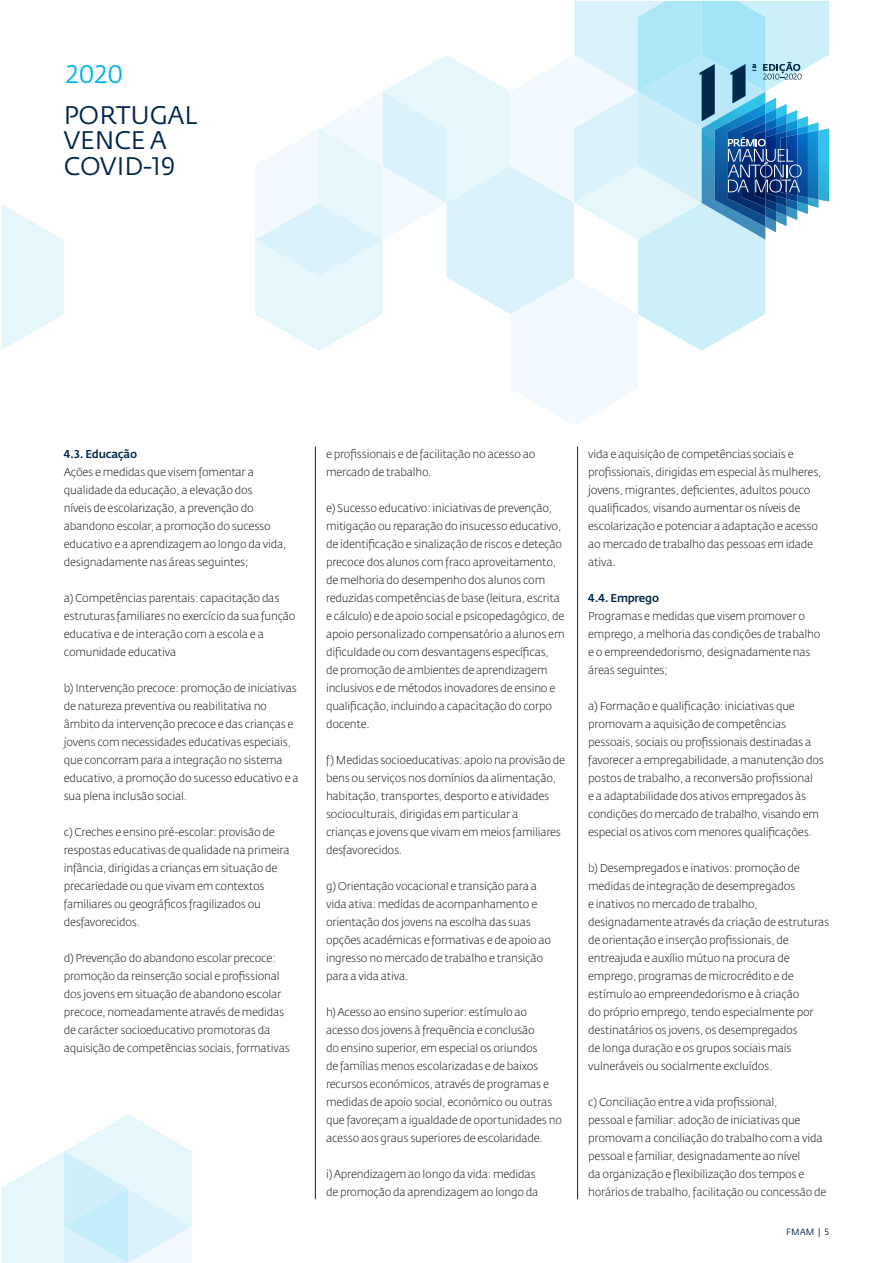
<style>
.page{position:relative;width:893px;height:1263px;background:#fff}
.page>*{position:absolute;margin:0;border:0;box-sizing:border-box;transform-origin:0 0}
.t1{font:25.2px/25.2px "Fedra Sans Std";color:#00264d}
.t2{font:25.2px "Fedra Sans Std";color:#02b5eb}
.t3{font:300 11.25px/18px "Fedra Sans Std";letter-spacing:-.02em;color:#231f20}
.t4{font:500 11.25px "Fedra Sans Std";letter-spacing:-.02em;color:#00264d}
.t5{font:9px "Fedra Sans Std";color:#00264d}
</style>
<div class="page">
<svg style="left:1px;top:204px;width:63px;height:146px"></svg>
<svg style="left:1px;top:1114px;width:191px;height:149px"></svg>
<svg style="left:255px;top:1px;width:574px;height:424px"></svg>
<hr style="left:577px;top:446px;width:1px;height:753px;background:#00264d">
<hr style="left:315px;top:446px;width:1px;height:753px;background:#00264d">
<h1 class="t2" style="left:66px;top:59px;width:58px">2020</h1>
<h1 class="t1" style="left:64px;top:103px;width:135px">PORTUGAL<br>VENCE A<br>COVID-19</h1>
<p class="t4" style="left:64px;top:447px;width:75px">4.3. Educação</p>
<p class="t3" style="left:64px;top:463px;width:224px">Ações e medidas que visem fomentar a qualidade da educação, a elevação dos<br>níveis de escolarização, a prevenção do abandono escolar, a promoção do sucesso educativo e a aprendizagem ao longo da vida, designadamente nas áreas seguintes;</p>
<p class="t3" style="left:64px;top:589px;width:233px">a) Competências parentais: capacitação das estruturas familiares no exercício da sua função educativa e de interação com a escola e a comunidade educativa</p>
<p class="t3" style="left:64px;top:679px;width:236px">b) Intervenção precoce: promoção de iniciativas de natureza preventiva ou reabilitativa no âmbito da intervenção precoce e das crianças e jovens com necessidades educativas especiais, que concorram para a integração no sistema educativo, a promoção do sucesso educativo e a sua plena inclusão social.</p>
<p class="t3" style="left:64px;top:823px;width:227px">c) Creches e ensino pré-escolar: provisão de respostas educativas de qualidade na primeira infância, dirigidas a crianças em situação de precariedade ou que vivam em contextos familiares ou geográficos fragilizados ou desfavorecidos.</p>
<p class="t3" style="left:64px;top:949px;width:228px">d) Prevenção do abandono escolar precoce: promoção da reinserção social e profissional dos jovens em situação de abandono escolar precoce, nomeadamente através de medidas de carácter socioeducativo promotoras da aquisição de competências sociais, formativas</p>
<p class="t3" style="left:326px;top:445px;width:211px">e profissionais e de facilitação no acesso ao mercado de trabalho.</p>
<p class="t3" style="left:326px;top:499px;width:240px">e) Sucesso educativo: iniciativas de prevenção, mitigação ou reparação do insucesso educativo, de identificação e sinalização de riscos e deteção precoce dos alunos com fraco aproveitamento, de melhoria do desempenho dos alunos com reduzidas competências de base (leitura, escrita e cálculo) e de apoio social e psicopedagógico, de apoio personalizado compensatório a alunos em dificuldade ou com desvantagens específicas,<br>de promoção de ambientes de aprendizagem inclusivos e de métodos inovadores de ensino e qualificação, incluindo a capacitação do corpo docente.</p>
<p class="t3" style="left:326px;top:751px;width:241px">f) Medidas socioeducativas: apoio na provisão de bens ou serviços nos domínios da alimentação, habitação, transportes, desporto e atividades socioculturais, dirigidas em particular a<br>crianças e jovens que vivam em meios familiares desfavorecidos.</p>
<p class="t3" style="left:326px;top:877px;width:227px">g) Orientação vocacional e transição para a vida ativa: medidas de acompanhamento e orientação dos jovens na escolha das suas opções académicas e formativas e de apoio ao ingresso no mercado de trabalho e transição para a vida ativa.</p>
<p class="t3" style="left:326px;top:1003px;width:238px">h) Acesso ao ensino superior: estímulo ao acesso dos jovens à frequência e conclusão<br>do ensino superior, em especial os oriundos<br>de famílias menos escolarizadas e de baixos recursos económicos, através de programas e medidas de apoio social, económico ou outras que favoreçam a igualdade de oportunidades no acesso aos graus superiores de escolaridade.</p>
<p class="t3" style="left:326px;top:1165px;width:214px">i) Aprendizagem ao longo da vida: medidas de promoção da aprendizagem ao longo da</p>
<p class="t3" style="left:588px;top:445px;width:235px">vida e aquisição de competências sociais e profissionais, dirigidas em especial às mulheres, jovens, migrantes, deficientes, adultos pouco qualificados, visando aumentar os níveis de escolarização e potenciar a adaptação e acesso ao mercado de trabalho das pessoas em idade ativa.</p>
<p class="t4" style="left:588px;top:591px;width:72px">4.4. Emprego</p>
<p class="t3" style="left:588px;top:607px;width:234px">Programas e medidas que visem promover o emprego, a melhoria das condições de trabalho e o empreendedorismo, designadamente nas áreas seguintes;</p>
<p class="t3" style="left:588px;top:697px;width:237px">a) Formação e qualificação: iniciativas que promovam a aquisição de competências pessoais, sociais ou profissionais destinadas a favorecer a empregabilidade, a manutenção dos postos de trabalho, a reconversão profissional<br>e a adaptabilidade dos ativos empregados às condições do mercado de trabalho, visando em especial os ativos com menores qualificações.</p>
<p class="t3" style="left:588px;top:859px;width:242px">b) Desempregados e inativos: promoção de medidas de integração de desempregados<br>e inativos no mercado de trabalho, designadamente através da criação de estruturas de orientação e inserção profissionais, de entreajuda e auxílio mútuo na procura de emprego, programas de microcrédito e de estímulo ao empreendedorismo e à criação<br>do próprio emprego, tendo especialmente por destinatários os jovens, os desempregados<br>de longa duração e os grupos sociais mais vulneráveis ou socialmente excluídos.</p>
<p class="t3" style="left:588px;top:1093px;width:240px">c) Conciliação entre a vida profissional,<br>pessoal e familiar: adoção de iniciativas que promovam a conciliação do trabalho com a vida pessoal e familiar, designadamente ao nível<br>da organização e flexibilização dos tempos e horários de trabalho, facilitação ou concessão de</p>
<p class="t5" style="left:786px;top:1226px;width:44px">FMAM | 5</p>
</div>
